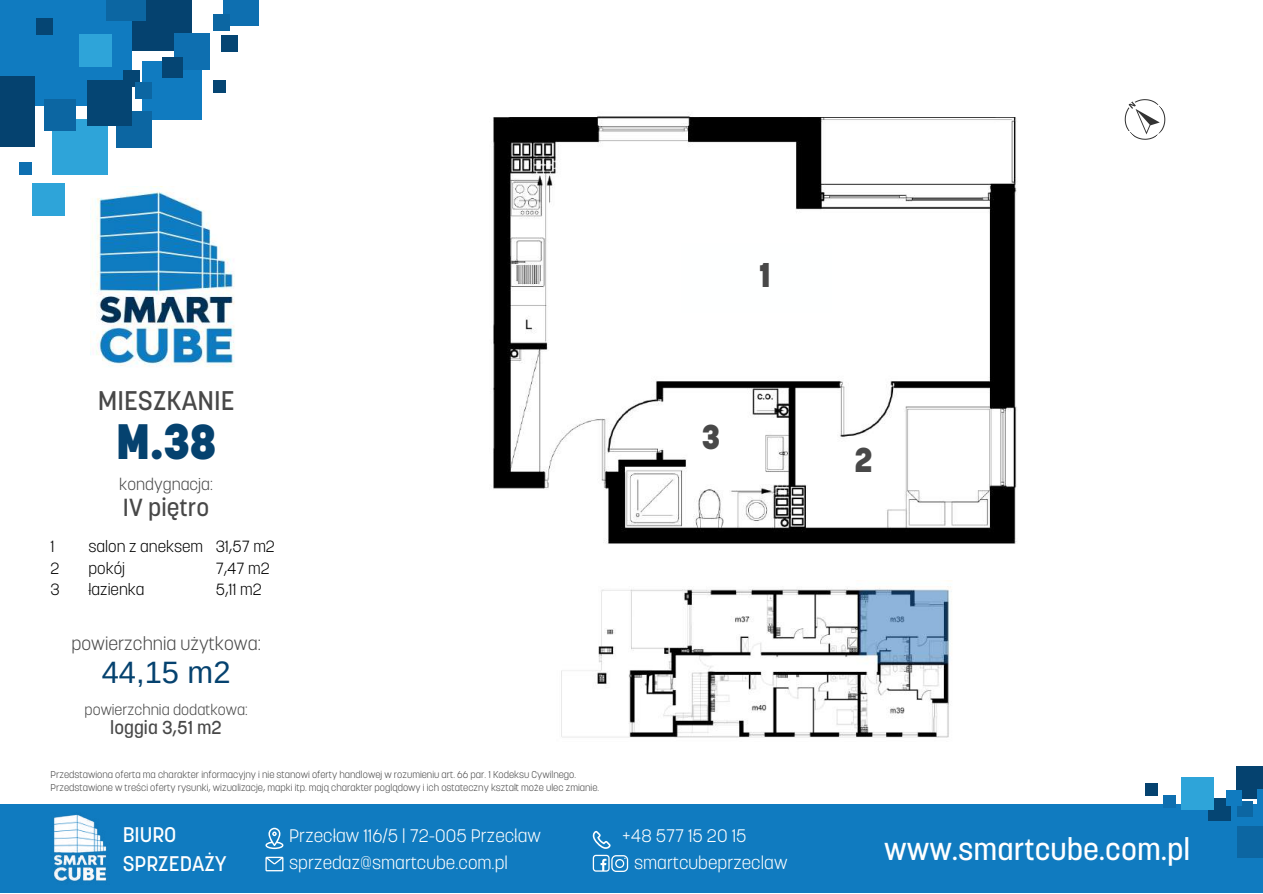
<style>
.page{position:relative;width:1263px;height:894px;background:#fff}
.page>*{position:absolute;margin:0;border:0;box-sizing:border-box;transform-origin:0 0}
.t1{font:800 49.2px "Korolev";color:#05426f}
.t2{font:800 34.05px "Korolev";color:#484848}
.t3{font:30.9px "Arimo";color:#05426f}
.t4{font:500 30.45px "Korolev";color:#fff}
.t5{font:500 26.7px "Korolev";color:#484848}
.t6{font:500 24.45px "Korolev";color:#484848}
.t7{font:500 21px/29.2px "Korolev";color:#fff}
.t8{font:300 18.45px "Korolev";color:#484848}
.t9{font:500 18.45px "Korolev";color:#484848}
.t10{font:300 18px/27px "Korolev";color:#fff}
.t11{font:300 16.35px "Korolev";color:#484848}
.t12{font:300 16.05px/21.6px "Korolev";color:#000}
.t13{font:300 15px "Korolev";color:#484848}
.t14{font:300 9.75px/13px "Korolev";color:#484848}
</style>
<div class="page">
<img style="left:90px;top:188px;width:145px;height:179px">
<div style="left:142px;top:62px;width:60px;height:58px;background:#107bc0"></div>
<div style="left:121px;top:0;width:71px;height:51px;background:#05426f"></div>
<div style="left:0;top:0;width:132px;height:106px;background:#107bc0"></div>
<div style="left:52px;top:119px;width:55px;height:56px;background:#2ea4d9"></div>
<div style="left:0;top:76px;width:35px;height:70px;background:#05426f"></div>
<div style="left:32px;top:183px;width:32px;height:33px;background:#2ea4d9"></div>
<div style="left:20px;top:162px;width:12px;height:13px;background:#0e6fb0"></div>
<div style="left:213px;top:80px;width:12px;height:13px;background:#054573"></div>
<div style="left:79px;top:34px;width:33px;height:32px;background:#2ea4d9"></div>
<div style="left:223px;top:0;width:36px;height:25px;background:#0e6fb0"></div>
<div style="left:221px;top:35px;width:17px;height:17px;background:#054573"></div>
<div style="left:213px;top:14px;width:17px;height:16px;background:#0c66a2"></div>
<div style="left:116px;top:111px;width:36px;height:36px;background:#0c66a2"></div>
<div style="left:87px;top:80px;width:45px;height:45px;background:#054573"></div>
<div style="left:123px;top:70px;width:17px;height:16px;background:#054573"></div>
<div style="left:135px;top:82px;width:17px;height:17px;background:#0c66a2"></div>
<div style="left:36px;top:18px;width:17px;height:17px;background:#054573"></div>
<div style="left:44px;top:99px;width:32px;height:31px;background:#0c66a2"></div>
<div style="left:107px;top:0;width:39px;height:20px;background:#0c66a2"></div>
<div style="left:174px;top:34px;width:36px;height:36px;background:#0e6fb0"></div>
<div style="left:162px;top:58px;width:20px;height:20px;background:#054573"></div>
<img style="left:561px;top:580px;width:391px;height:158px">
<img style="left:493px;top:114px;width:524px;height:430px">
<svg style="left:1125px;top:99px;width:40px;height:41px"></svg>
<div style="left:0;top:803px;width:1263px;height:89px;background:#107bc0"></div>
<svg style="left:265px;top:827px;width:18px;height:21px"></svg>
<svg style="left:265px;top:856px;width:18px;height:15px"></svg>
<svg style="left:593px;top:854px;width:35px;height:17px"></svg>
<svg style="left:593px;top:830px;width:18px;height:18px"></svg>
<div style="left:1208px;top:798px;width:22px;height:22px;background:#054573"></div>
<div style="left:1181px;top:776px;width:32px;height:33px;background:#2ea4d9"></div>
<div style="left:1163px;top:794px;width:12px;height:13px;background:#0e6fb0"></div>
<div style="left:1236px;top:765px;width:27px;height:33px;background:#05426f"></div>
<div style="left:1237px;top:800px;width:15px;height:16px;background:#0c66a2"></div>
<div style="left:1226px;top:790px;width:16px;height:16px;background:#107bc0"></div>
<div style="left:1257px;top:788px;width:6px;height:16px;background:#107bc0"></div>
<div style="left:1145px;top:782px;width:13px;height:13px;background:#05426f"></div>
<div style="left:1237px;top:826px;width:26px;height:32px;background:#0c66a2"></div>
<img style="left:53px;top:814px;width:54px;height:68px">
<div style="left:681px;top:243px;width:150px;height:70px;background:#feffff"></div>
<h3 class="t5" style="left:98px;top:389px;width:138px">MIESZKANIE</h3>
<h1 class="t1" style="left:116px;top:422px;width:102px">M.38</h1>
<h3 class="t11" style="left:119px;top:478px;width:95px">kondygnacja:</h3>
<h3 class="t6" style="left:123px;top:497px;width:88px">IV piętro</h3>
<h3 class="t12" style="left:51px;top:537px;width:11px">1<br>2<br>3</h3>
<h3 class="t12" style="left:88px;top:537px;width:116px">salon z aneksem pokój<br>łazienka</h3>
<h3 class="t12" style="left:216px;top:537px;width:61px">31,57 m2<br>7,47 m2<br>5,11 m2</h3>
<h3 class="t8" style="left:71px;top:636px;width:191px">powierzchnia użytkowa:</h3>
<h3 class="t3" style="left:102px;top:656px;width:130px">44,15 m2</h3>
<h3 class="t13" style="left:85px;top:703px;width:165px">powierzchnia dodatkowa:</h3>
<h3 class="t9" style="left:110px;top:719px;width:113px">loggia 3,51 m2</h3>
<h2 class="t2" style="left:759px;top:261px;width:13px">1</h2>
<h2 class="t2" style="left:702px;top:423px;width:20px">3</h2>
<h2 class="t2" style="left:855px;top:446px;width:20px">2</h2>
<p class="t14" style="left:51px;top:769px;width:550px">Przedstawiona oferta ma charakter informacyjny i nie stanowi oferty handlowej w rozumieniu art. 66 par. 1 Kodeksu Cywilnego.<br>Przedstawione w treści oferty rysunki, wizualizacje, mapki itp. mają charakter poglądowy i ich ostateczny kształt może ulec zmianie.</p>
<h3 class="t7" style="left:123px;top:822px;width:106px">BIURO<br>SPRZEDAŻY</h3>
<h3 class="t4" style="left:884px;top:836px;width:308px">www.smartcube.com.pl</h3>
<h3 class="t10" style="left:289px;top:823px;width:253px">Przecław 116/5 | 72-005 Przecław sprzedaz@smartcube.com.pl</h3>
<h3 class="t10" style="left:634px;top:823px;width:155px;text-indent:-12px">+48 577 15 20 15 smartcubeprzeclaw</h3>
</div>
